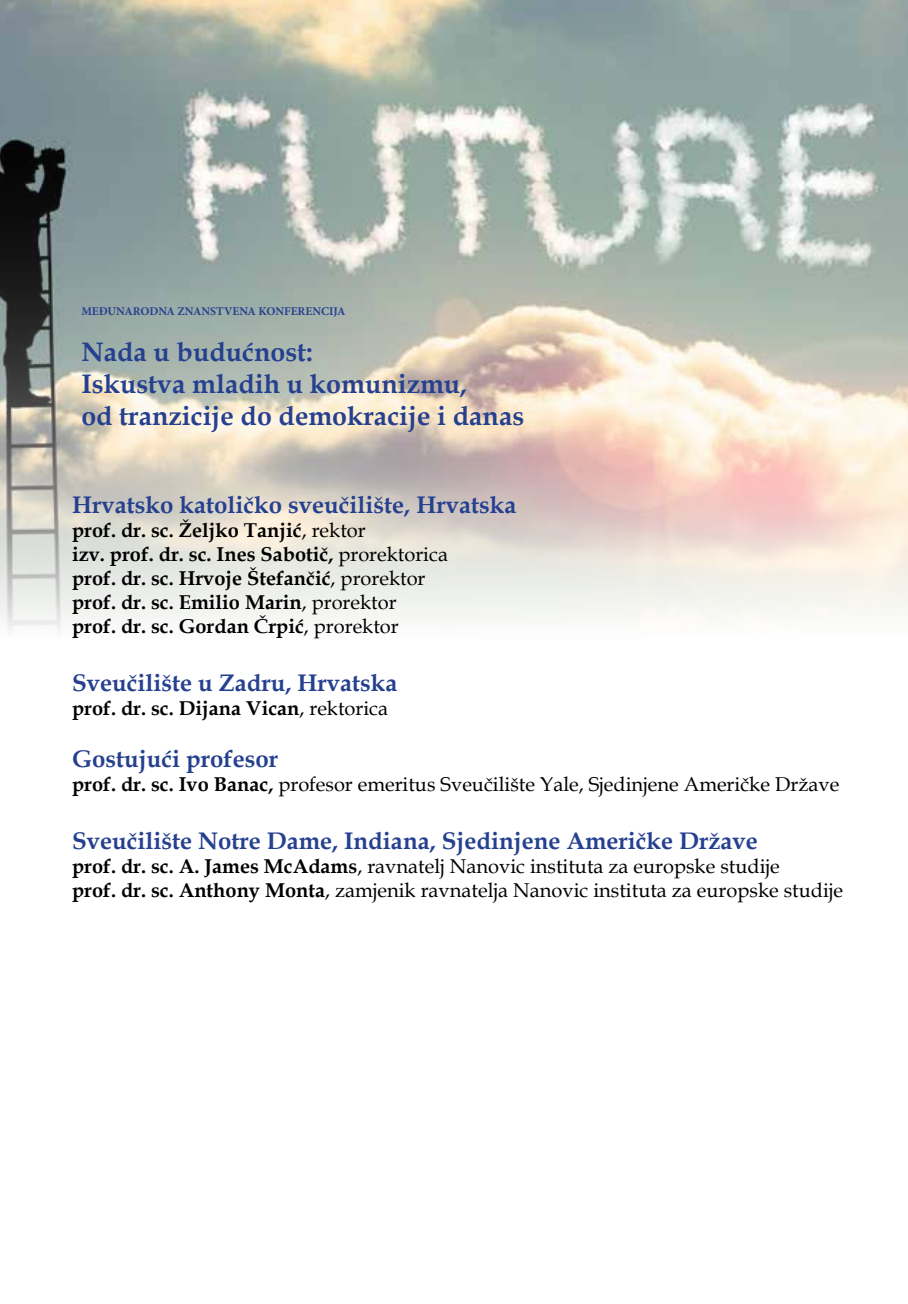
<style>
.page{position:relative;width:908px;height:1304px;background:#fff}
.page>*{position:absolute;margin:0;border:0;box-sizing:border-box;transform-origin:0 0}
.t1{font:700 26.8px/32.2px "Book Antiqua";color:#25408f}
.t2{font:700 24px "Book Antiqua";color:#25408f}
.t3{font:20px/24px "Book Antiqua";color:#000}
.t4{font:700 20px/24px "Book Antiqua";color:#000}
.t5{font:700 11.8px "Minion Pro";color:#25408f}
.s1{font-weight:400}
.s2{font-weight:700}
</style>
<div class="page">
<img style="left:0;top:0;width:907px;height:630px">
<p class="t5" style="left:81px;top:303px;width:266px">MEĐUNARODNA ZNANSTVENA KONFERENCIJA</p>
<h1 class="t1" style="left:81px;top:336px;width:444px">Nada u budućnost:<br>Iskustva mladih u komunizmu,<br>od tranzicije do demokracije i danas</h1>
<p class="t2" style="left:72px;top:489px;width:445px">Hrvatsko katoličko sveučilište, Hrvatska</p>
<p class="t4" style="left:72px;top:518px;width:377px">prof. dr. sc. Željko Tanjić<span class="s1">, rektor<br></span>izv. prof. dr. sc. Ines Sabotič, <span class="s1">prorektorica </span>prof. dr. sc. Hrvoje Štefančić<span class="s1">, prorektor </span>prof. dr. sc. Emilio Marin<span class="s1">, prorektor<br></span>prof. dr. sc. Gordan Črpić<span class="s1">, prorektor</span></p>
<p class="t2" style="left:72px;top:666px;width:327px">Sveučilište u Zadru, Hrvatska</p>
<p class="t4" style="left:72px;top:696px;width:317px">prof. dr. sc. Dijana Vican<span class="s1">, rektorica</span></p>
<p class="t2" style="left:72px;top:743px;width:207px">Gostujući profesor</p>
<p class="t3" style="left:72px;top:772px;width:768px"><span class="s2">prof. dr. sc. Ivo Banac,</span> profesor emeritus Sveučilište Yale, Sjedinjene Američke Države</p>
<p class="t2" style="left:72px;top:825px;width:687px">Sveučilište Notre Dame, Indiana, Sjedinjene Američke Države</p>
<p class="t3" style="left:72px;top:854px;width:772px"><span class="s2">prof. dr. sc. A. James McAdams</span>, ravnatelj Nanovic instituta za europske studije<br><span class="s2">prof. dr. sc. Anthony Monta</span>, zamjenik ravnatelja Nanovic instituta za europske studije</p>
</div>
